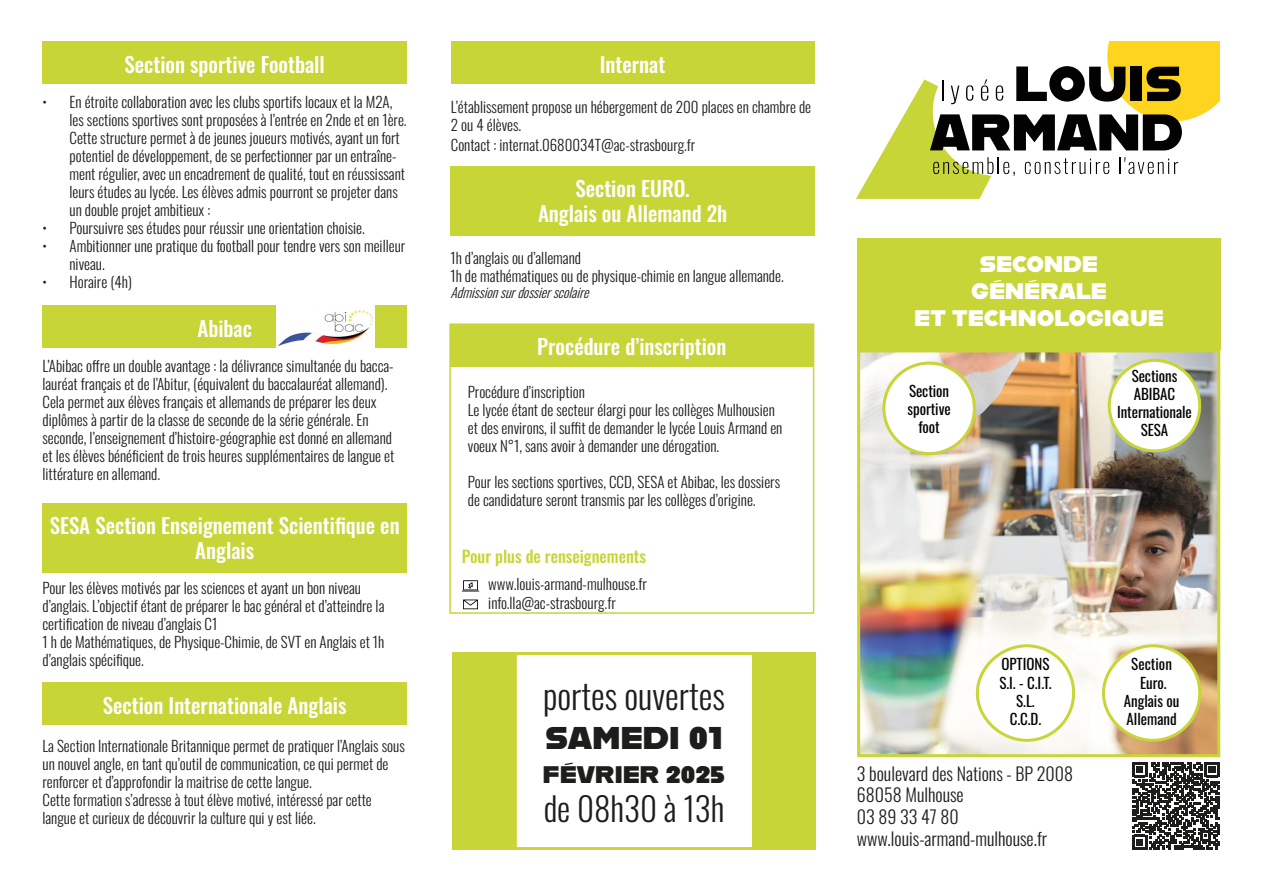
<style>
.page{position:relative;width:1263px;height:893px;background:#fff}
.page>*{position:absolute;margin:0;border:0;box-sizing:border-box;transform-origin:0 0}
.t1{font:300 34.5px "Oswald";color:#1d1d1b}
.t2{font:300 33px "Oswald";color:#1d1d1b}
.t3{font:31.5px "Alfarn";color:#1d1d1b}
.t4{font:24px "Alfarn";color:#1d1d1b}
.t5{font:22.5px "Alfarn";color:#fff}
.t6{font:500 21px/25.2px "Oswald";color:#fff;text-align:center}
.t7{font:300 18px/21.6px "Oswald";color:#1d1d1b}
.t8{font:500 16.5px "Oswald";color:#c8d538}
.t9{font:300 15px/18px "Oswald";color:#1d1d1b}
.t10{font:15px/18px "Oswald";letter-spacing:-.005em;color:#020304;text-align:center}
.t11{font:italic 300 13.5px "Oswald";color:#1d1d1b}
</style>
<div class="page">
<div style="left:452px;top:652px;width:364px;height:198px;background:#c8d538"></div>
<div style="left:515px;top:654px;width:238px;height:195px;background:#fff;border:2px solid #c9d539"></div>
<svg style="left:856px;top:42px;width:364px;height:157px"></svg>
<div style="left:857px;top:238px;width:363px;height:111px;background:#c8d538"></div>
<div style="left:451px;top:42px;width:363px;height:42px;background:#c8d537"></div>
<img style="left:861px;top:353px;width:355px;height:400px">
<div style="left:857px;top:349px;width:363px;height:408px;border:3px solid #c8d538"></div>
<svg style="left:1219px;top:762px;width:1px;height:84px"></svg>
<svg style="left:1132px;top:762px;width:87px;height:88px"></svg>
<div style="left:43px;top:42px;width:364px;height:42px;background:#c8d537"></div>
<div style="left:450px;top:166px;width:365px;height:69px;background:#c8d537"></div>
<div style="left:884px;top:363px;width:90px;height:91px;background:#fff;border-radius:50%"></div>
<div style="left:882px;top:362px;width:94px;height:93px;border:3px solid #c8d537;border-radius:50%"></div>
<div style="left:1103px;top:646px;width:97px;height:94px;background:#fff;border-radius:50%"></div>
<div style="left:1102px;top:644px;width:99px;height:98px;border:3px solid #c8d537;border-radius:50%"></div>
<div style="left:43px;top:305px;width:364px;height:43px;background:#c8d537"></div>
<div style="left:1109px;top:360px;width:91px;height:91px;background:#fff;border-radius:50%"></div>
<div style="left:1108px;top:359px;width:93px;height:93px;border:3px solid #c8d537;border-radius:50%"></div>
<div style="left:977px;top:646px;width:96px;height:94px;background:#fff;border-radius:50%"></div>
<div style="left:976px;top:644px;width:99px;height:98px;border:3px solid #c8d537;border-radius:50%"></div>
<div style="left:449px;top:323px;width:365px;height:291px;border:2px solid #c9d539"></div>
<div style="left:450px;top:324px;width:364px;height:43px;background:#c8d538"></div>
<svg style="left:463px;top:599px;width:15px;height:10px"></svg>
<svg style="left:462px;top:580px;width:17px;height:12px"></svg>
<div style="left:43px;top:503px;width:364px;height:70px;background:#c8d537"></div>
<div style="left:43px;top:683px;width:364px;height:42px;background:#c8d537"></div>
<img style="left:277px;top:305px;width:97px;height:43px">
<p class="t6" style="left:124px;top:53px;width:202px">Section sportive Football</p>
<p class="t6" style="left:600px;top:53px;width:67px">Internat</p>
<p class="t9" style="left:70px;top:91px;width:339px;text-indent:-27px">• En étroite collaboration avec les clubs sportifs locaux et la M2A, les sections sportives sont proposées à l’entrée en 2nde et en 1ère.<br>Cette structure permet à de jeunes joueurs motivés, ayant un fort potentiel de développement, de se perfectionner par un entraîne&shy;ment régulier, avec un encadrement de qualité, tout en réussissant leurs études au lycée. Les élèves admis pourront se projeter dans un double projet ambitieux :</p>
<p class="t9" style="left:43px;top:217px;width:324px">• Poursuivre ses études pour réussir une orientation choisie.</p>
<p class="t9" style="left:70px;top:235px;width:337px;text-indent:-27px">• Ambitionner une pratique du football pour tendre vers son meilleur niveau.</p>
<p class="t9" style="left:43px;top:271px;width:91px">• Horaire (4h)</p>
<p class="t9" style="left:451px;top:96px;width:362px">L’établissement propose un hébergement de 200 places en chambre de<br>2 ou 4 élèves.</p>
<p class="t9" style="left:451px;top:134px;width:246px">Contact : internat.0680034T@ac-strasbourg.fr</p>
<p class="t6" style="left:538px;top:177px;width:191px">Section EURO.<br>Anglais ou Allemand 2h</p>
<p class="t9" style="left:450px;top:247px;width:132px">1h d’anglais ou d’allemand</p>
<p class="t9" style="left:450px;top:265px;width:335px">1h de mathématiques ou de physique-chimie en langue allemande.</p>
<p class="t11" style="left:450px;top:281px;width:145px">Admissionsurdossierscolaire</p>
<p class="t5" style="left:980px;top:251px;width:119px">SECONDE</p>
<p class="t5" style="left:971px;top:278px;width:137px">GÉNÉRALE</p>
<p class="t5" style="left:914px;top:305px;width:251px">ET TECHNOLOGIQUE</p>
<p class="t6" style="left:197px;top:317px;width:56px">Abibac</p>
<p class="t9" style="left:43px;top:355px;width:353px">L’Abibac offre un double avantage : la délivrance simultanée du bacca&shy;lauréat français et de l’Abitur, (équivalent du baccalauréat allemand).<br>Cela permet aux élèves français et allemands de préparer les deux diplômes à partir de la classe de seconde de la série générale. En seconde, l’enseignement d’histoire-géographie est donné en allemand et les élèves bénéficient de trois heures supplémentaires de langue et littérature en allemand.</p>
<p class="t10" style="left:1132px;top:366px;width:47px;text-align:left">Sections<br>ABIBAC</p>
<p class="t6" style="left:537px;top:336px;width:191px">Procédure d’inscription</p>
<p class="t9" style="left:468px;top:381px;width:119px">Procédure d’inscription</p>
<p class="t9" style="left:468px;top:399px;width:316px">Le lycée étant de secteur élargi pour les collèges Mulhousien et des environs, il suffit de demander le lycée Louis Armand en voeux N°1, sans avoir à demander une dérogation.</p>
<p class="t9" style="left:468px;top:471px;width:314px">Pour les sections sportives, CCD, SESA et Abibac, les dossiers de candidature seront transmis par les collèges d’origine.</p>
<p class="t10" style="left:907px;top:381px;width:45px">Section sportive foot</p>
<p class="t10" style="left:1117px;top:402px;width:76px">Internationale</p>
<p class="t10" style="left:1141px;top:420px;width:29px">SESA</p>
<p class="t6" style="left:50px;top:514px;width:351px">SESA Section Enseignement Scientifique en<br>Anglais</p>
<p class="t9" style="left:43px;top:577px;width:343px">Pour les élèves motivés par les sciences et ayant un bon niveau d’anglais. L’objectif étant de préparer le bac général et d’atteindre la certification de niveau d’anglais C1</p>
<p class="t9" style="left:43px;top:631px;width:343px">1 h de Mathématiques, de Physique-Chimie, de SVT en Anglais et 1h d’anglais spécifique.</p>
<p class="t6" style="left:103px;top:694px;width:245px">Section Internationale Anglais</p>
<p class="t9" style="left:43px;top:735px;width:364px">La Section Internationale Britannique permet de pratiquer l’Anglais sous un nouvel angle, en tant qu’outil de communication, ce qui permet de renforcer et d’approfondir la maitrise de cette langue.</p>
<p class="t9" style="left:43px;top:789px;width:331px">Cette formation s’adresse à tout élève motivé, intéressé par cette langue et curieux de découvrir la culture qui y est liée.</p>
<p class="t8" style="left:462px;top:548px;width:186px">Pour plus de renseignements</p>
<p class="t9" style="left:488px;top:593px;width:129px">info.lla@ac-strasbourg.fr</p>
<p class="t9" style="left:488px;top:573px;width:160px">www.louis-armand-mulhouse.fr</p>
<p class="t1" style="left:543px;top:665px;width:183px">portes ouvertes</p>
<p class="t3" style="left:546px;top:719px;width:178px">SAMEDI 01</p>
<p class="t4" style="left:543px;top:761px;width:184px">FÉVRIER 2025</p>
<p class="t2" style="left:544px;top:779px;width:182px">de 08h30 à 13h</p>
<p class="t10" style="left:1001px;top:654px;width:50px">OPTIONS</p>
<p class="t10" style="left:999px;top:672px;width:54px">S.I. - C.I.T.</p>
<p class="t10" style="left:1016px;top:690px;width:20px">S.L.</p>
<p class="t10" style="left:1010px;top:708px;width:33px">C.C.D.</p>
<p class="t7" style="left:857px;top:761px;width:218px">3 boulevard des Nations - BP 2008</p>
<p class="t7" style="left:857px;top:782px;width:108px">68058 Mulhouse<br>03 89 33 47 80</p>
<p class="t7" style="left:857px;top:825px;width:192px">www.louis-armand-mulhouse.fr</p>
<p class="t10" style="left:1131px;top:654px;width:42px">Section</p>
<p class="t10" style="left:1124px;top:672px;width:57px">Euro.<br>Anglais ou<br>Allemand</p>
</div>
